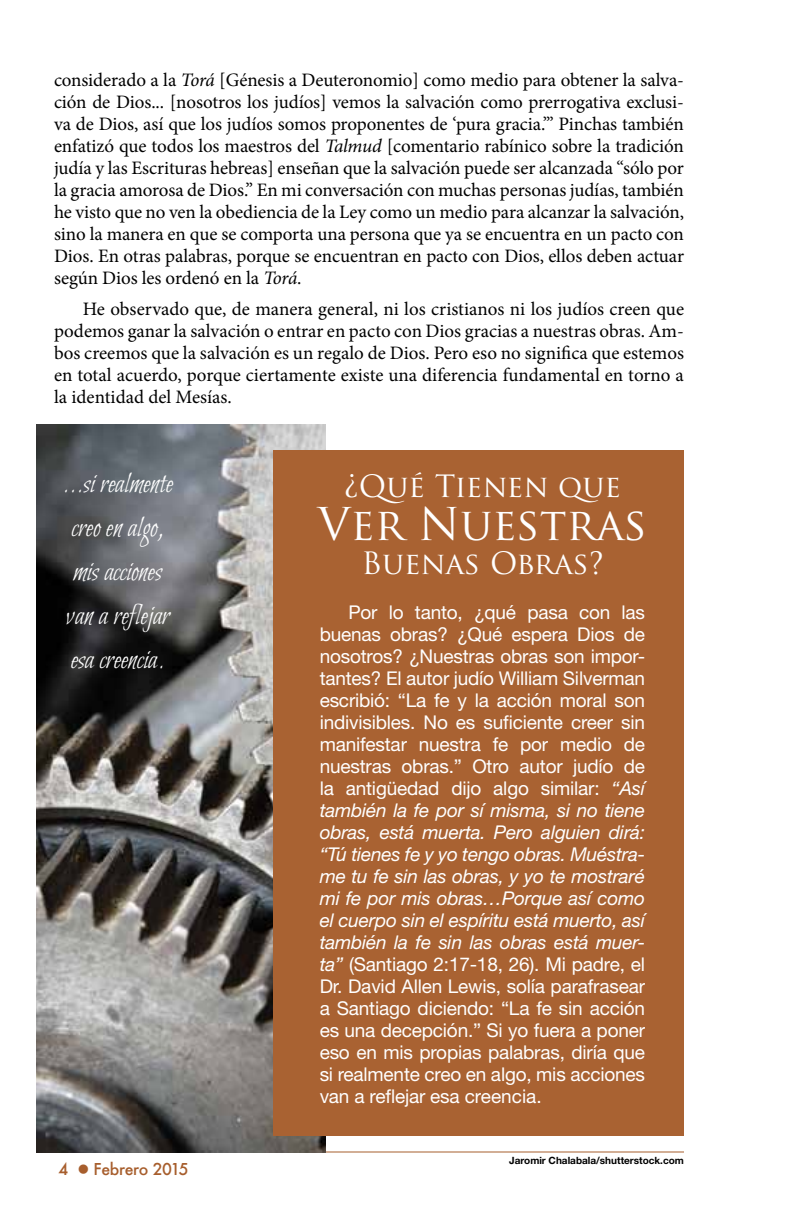
<style>
.page{position:relative;width:792px;height:1224px;background:#fff}
.page>*{position:absolute;margin:0;border:0;box-sizing:border-box;transform-origin:0 0}
.t1{font:44px "Trajan Pro";color:#fff}
.t2{font:30.8px/44px "Bilbo";color:#fff;scale:.91 1}
.t3{font:30px "Trajan Pro";color:#fff}
.t4{font:19px/22px "Minion Pro";letter-spacing:-.005em;color:#000;text-align:justify}
.t5{font:19px/22px "Helvetica Neue LT Std";letter-spacing:-.01em;color:#fff;text-align:justify}
.t6{font:500 16px "Futura";letter-spacing:-.025em;color:#a75e2d}
.t7{font:700 10px "Helvetica Neue LT Std";color:#000}
.s1{font-style:italic}
</style>
<div class="page">
<hr style="left:54px;top:1152px;width:630px;height:1px;background:#a75e2d">
<img style="left:37px;top:425px;width:288px;height:728px">
<div style="left:273px;top:451px;width:411px;height:685px;background:#a96232"></div>
<p class="t4" style="left:54px;top:69px;width:632px">considerado a la <span class="s1">Torá</span> [Génesis a Deuteronomio] como medio para obtener la salva&shy;ción de Dios... [nosotros los judíos] vemos la salvación como prerrogativa exclusi&shy;va de Dios, así que los judíos somos proponentes de ‘pura gracia.’” Pinchas también enfatizó que todos los maestros del <span class="s1">Talmud</span> [comentario rabínico sobre la tradición judía y las Escrituras hebreas] enseñan que la salvación puede ser alcanzada “sólo por la gracia amorosa de Dios.” En mi conversación con muchas personas judías, también he visto que no ven la obediencia de la Ley como un medio para alcanzar la salvación, sino la manera en que se comporta una persona que ya se encuentra en un pacto con Dios. En otras palabras, porque se encuentran en pacto con Dios, ellos deben actuar según Dios les ordenó en la <span class="s1">Torá</span>.</p>
<p class="t4" style="left:54px;top:298px;width:632px;text-indent:29px">He observado que, de manera general, ni los cristianos ni los judíos creen que podemos ganar la salvación o entrar en pacto con Dios gracias a nuestras obras. Am&shy;bos creemos que la salvación es un regalo de Dios. Pero eso no significa que estemos en total acuerdo, porque ciertamente existe una diferencia fundamental en torno a la identidad del Mesías.</p>
<h2 class="t2" style="left:62px;top:463px;width:123px">...si realmente creo en algo, mis acciones van a reflejar esa creencia.</h2>
<p class="t6" style="left:59px;top:1158px;width:132px">4 ● Febrero 2015</p>
<h3 class="t3" style="left:344px;top:467px;width:278px">¿Qué Tienen que</h3>
<h1 class="t1" style="left:318px;top:496px;width:331px">Ver Nuestras</h1>
<h3 class="t3" style="left:361px;top:544px;width:244px">Buenas Obras?</h3>
<p class="t5" style="left:320px;top:601px;width:327px;text-indent:29px">Por lo tanto, ¿qué pasa con las buenas obras? ¿Qué espera Dios de nosotros? ¿Nuestras obras son impor&shy;tantes? El autor judío William Silverman escribió: “La fe y la acción moral son indivisibles. No es suficiente creer sin manifestar nuestra fe por medio de nuestras obras.” Otro autor judío de la antigüedad dijo algo similar: <span class="s1">“Así también la fe por sí misma, si no tiene obras, está muerta. Pero alguien dirá: “Tú tienes fe y yo tengo obras. Muéstra&shy;me tu fe sin las obras, y yo te mostraré mi fe por mis obras…Porque así como el cuerpo sin el espíritu está muerto, así también la fe sin las obras está muer&shy;ta”</span> (Santiago 2:17-18, 26). Mi padre, el Dr. David Allen Lewis, solía parafrasear a Santiago diciendo: “La fe sin acción es una decepción.” Si yo fuera a poner eso en mis propias palabras, diría que si realmente creo en algo, mis acciones van a reflejar esa creencia.</p>
<p class="t7" style="left:509px;top:1154px;width:176px">Jaromir Chalabala/shutterstock.com</p>
</div>
